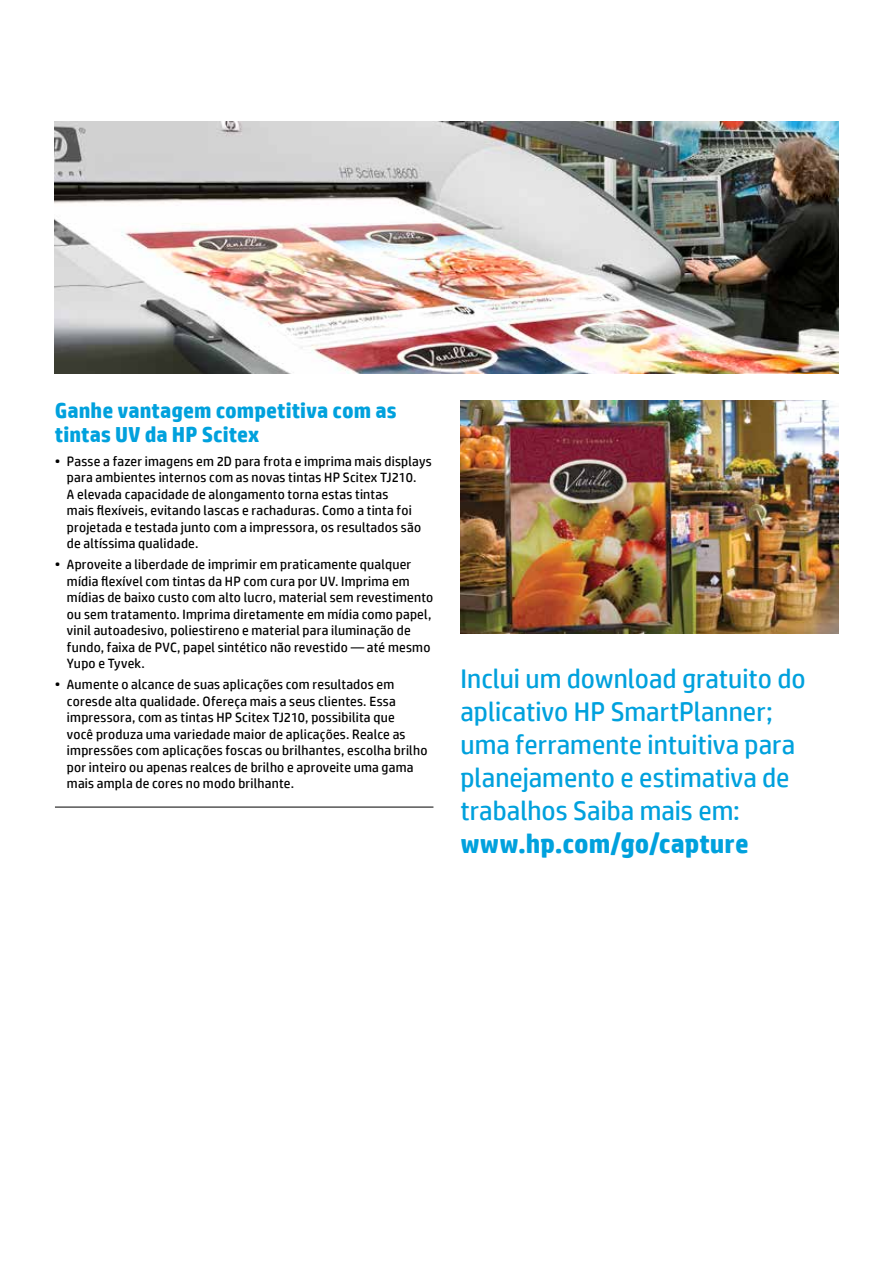
<style>
.page{position:relative;width:893px;height:1263px;background:#fff}
.page>*{position:absolute;margin:0;border:0;box-sizing:border-box;transform-origin:0 0}
.t1{font:27px/33px "HP Simplified";color:#00a1dd}
.t2{font:700 27px "HP Simplified";color:#00a1dd}
.t3{font:700 21.75px/24px "HP Simplified";color:#00a1dd}
.t4{font:13.5px/16.5px "HP Simplified";letter-spacing:.015em;color:#000}
</style>
<div class="page">
<img style="left:54px;top:122px;width:785px;height:251px">
<hr style="left:55px;top:807px;width:378px;height:1px;background:#000">
<img style="left:460px;top:400px;width:379px;height:233px">
<h2 class="t3" style="left:55px;top:398px;width:343px">Ganhe vantagem competitiva com as tintas UV da HP Scitex</h2>
<p class="t4" style="left:67px;top:453px;width:366px;text-indent:-12px">• Passe a fazer imagens em 2D para frota e imprima mais displays para ambientes internos com as novas tintas HP Scitex TJ210.<br>A elevada capacidade de alongamento torna estas tintas<br>mais flexíveis, evitando lascas e rachaduras. Como a tinta foi projetada e testada junto com a impressora, os resultados são de altíssima qualidade.</p>
<p class="t4" style="left:67px;top:556px;width:368px;text-indent:-12px">• Aproveite a liberdade de imprimir em praticamente qualquer mídia flexível com tintas da HP com cura por UV. Imprima em mídias de baixo custo com alto lucro, material sem revestimento ou sem tratamento. Imprima diretamente em mídia como papel, vinil autoadesivo, poliestireno e material para iluminação de fundo, faixa de PVC, papel sintético não revestido — até mesmo Yupo e Tyvek.</p>
<p class="t4" style="left:67px;top:676px;width:362px;text-indent:-12px">• Aumente o alcance de suas aplicações com resultados em coresde alta qualidade. Ofereça mais a seus clientes. Essa impressora, com as tintas HP Scitex TJ210, possibilita que<br>você produza uma variedade maior de aplicações. Realce as impressões com aplicações foscas ou brilhantes, escolha brilho por inteiro ou apenas realces de brilho e aproveite uma gama mais ampla de cores no modo brilhante.</p>
<h1 class="t1" style="left:460px;top:661px;width:347px">Inclui um download gratuito do aplicativo HP SmartPlanner; uma ferramente intuitiva para planejamento e estimativa de trabalhos Saiba mais em:</h1>
<h1 class="t2" style="left:460px;top:827px;width:290px">www.hp.com/go/capture</h1>
</div>
